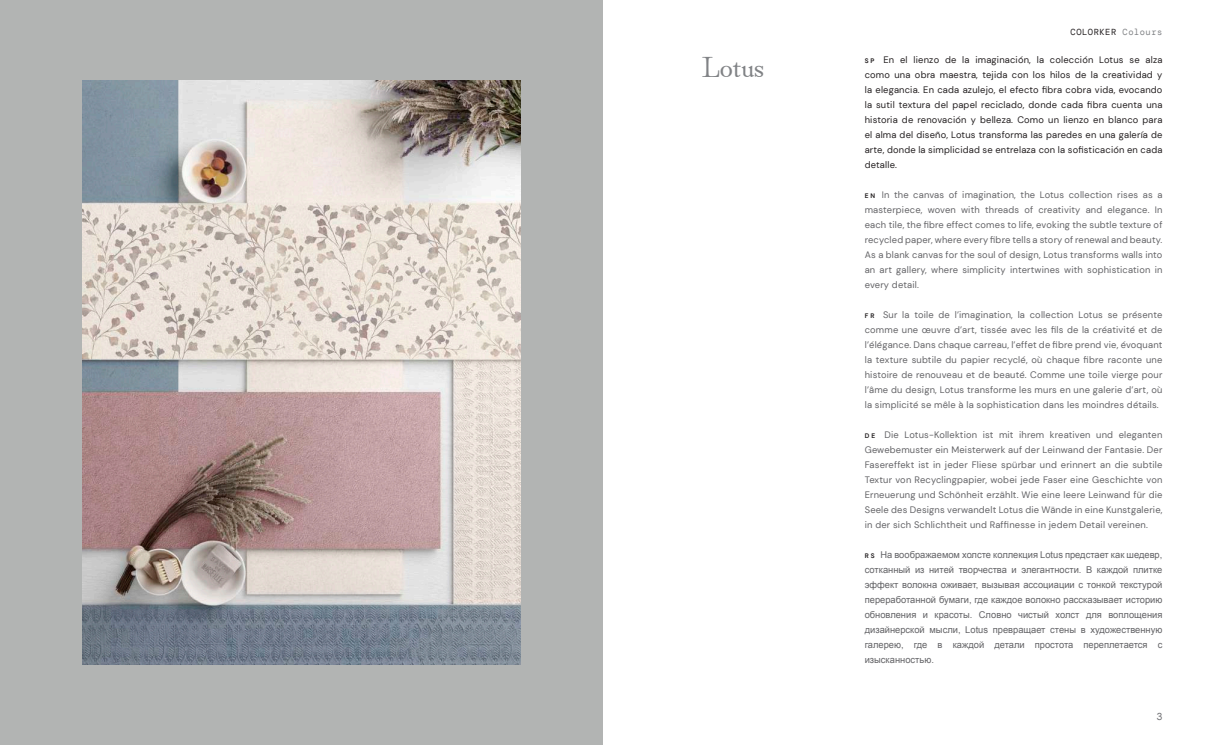
<style>
.page{position:relative;width:1205px;height:745px;background:#fff}
.page>*{position:absolute;margin:0;border:0;box-sizing:border-box;transform-origin:0 0}
.t1{font:29.5px "Hina Mincho";letter-spacing:.005em;color:#808285}
.t2{font:10px "DM Mono";color:#6c6d70}
.t3{font:9.38px/15px "DM Sans";letter-spacing:.02em;color:#636366;text-align:justify}
.t4{font:9.38px/15px "DM Sans";letter-spacing:.02em;color:#231f20;text-align:justify}
.t5{font:9.38px/15px "Arial";color:#636366;text-align:justify}
.t6{font:8.75px "DM Mono";letter-spacing:.06em;color:#231f20}
.s1{color:#808285}
.s2{font-weight:700;font-size:6.5px}
.s3{font-weight:700;font-size:6.5px;color:#231f20}
.s4{font-family:"DM Sans";font-weight:700;font-size:6.5px;color:#231f20}
</style>
<div class="page">
<div style="left:0;top:0;width:602px;height:744px;background:#b2b4b3"></div>
<img style="left:82px;top:80px;width:438px;height:584px">
<p class="t6" style="left:1070px;top:26px;width:93px">COLORKER <span class="s1">Colours</span></p>
<h1 class="t1" style="left:702px;top:46px;width:64px">Lotus</h1>
<p class="t4" style="left:865px;top:52px;width:299px"><span class="s2">S P</span> En el lienzo de la imaginación, la colección Lotus se alza como una obra maestra, tejida con los hilos de la creatividad y la elegancia. En cada azulejo, el efecto fibra cobra vida, evocando la sutil textura del papel reciclado, donde cada fibra cuenta una historia de renovación y belleza. Como un lienzo en blanco para el alma del diseño, Lotus transforma las paredes en una galería de arte, donde la simplicidad se entrelaza con la sofisticación en cada detalle.</p>
<p class="t3" style="left:865px;top:187px;width:299px"><span class="s3">E N</span> In the canvas of imagination, the Lotus collection rises as a masterpiece, woven with threads of creativity and elegance. In each tile, the fibre effect comes to life, evoking the subtle texture of recycled paper, where every fibre tells a story of renewal and beauty.<br>As a blank canvas for the soul of design, Lotus transforms walls into an art gallery, where simplicity intertwines with sophistication in every detail.</p>
<p class="t3" style="left:865px;top:307px;width:299px"><span class="s3">F R</span> Sur la toile de l’imagination, la collection Lotus se présente comme une œuvre d’art, tissée avec les fils de la créativité et de l’élégance. Dans chaque carreau, l’effet de fibre prend vie, évoquant la texture subtile du papier recyclé, où chaque fibre raconte une histoire de renouveau et de beauté. Comme une toile vierge pour l’âme du design, Lotus transforme les murs en une galerie d’art, où la simplicité se mêle à la sophistication dans les moindres détails.</p>
<p class="t3" style="left:865px;top:427px;width:299px"><span class="s3">D E</span> Die Lotus-Kollektion ist mit ihrem kreativen und eleganten Gewebemuster ein Meisterwerk auf der Leinwand der Fantasie. Der Fasereffekt ist in jeder Fliese spürbar und erinnert an die subtile Textur von Recyclingpapier, wobei jede Faser eine Geschichte von Erneuerung und Schönheit erzählt. Wie eine leere Leinwand für die Seele des Designs verwandelt Lotus die Wände in eine Kunstgalerie, in der sich Schlichtheit und Raffinesse in jedem Detail vereinen.</p>
<p class="t5" style="left:865px;top:547px;width:299px"><span class="s4">R S</span> На воображаемом холсте коллекция Lotus предстает как шедевр, сотканный из нитей творчества и элегантности. В каждой плитке эффект волокна оживает, вызывая ассоциации с тонкой текстурой переработанной бумаги, где каждое волокно рассказывает историю обновления и красоты. Словно чистый холст для воплощения дизайнерской мысли, Lotus превращает стены в художественную галерею, где в каждой детали простота переплетается с изысканностью.</p>
<p class="t2" style="left:1156px;top:709px;width:7px">3</p>
</div>
